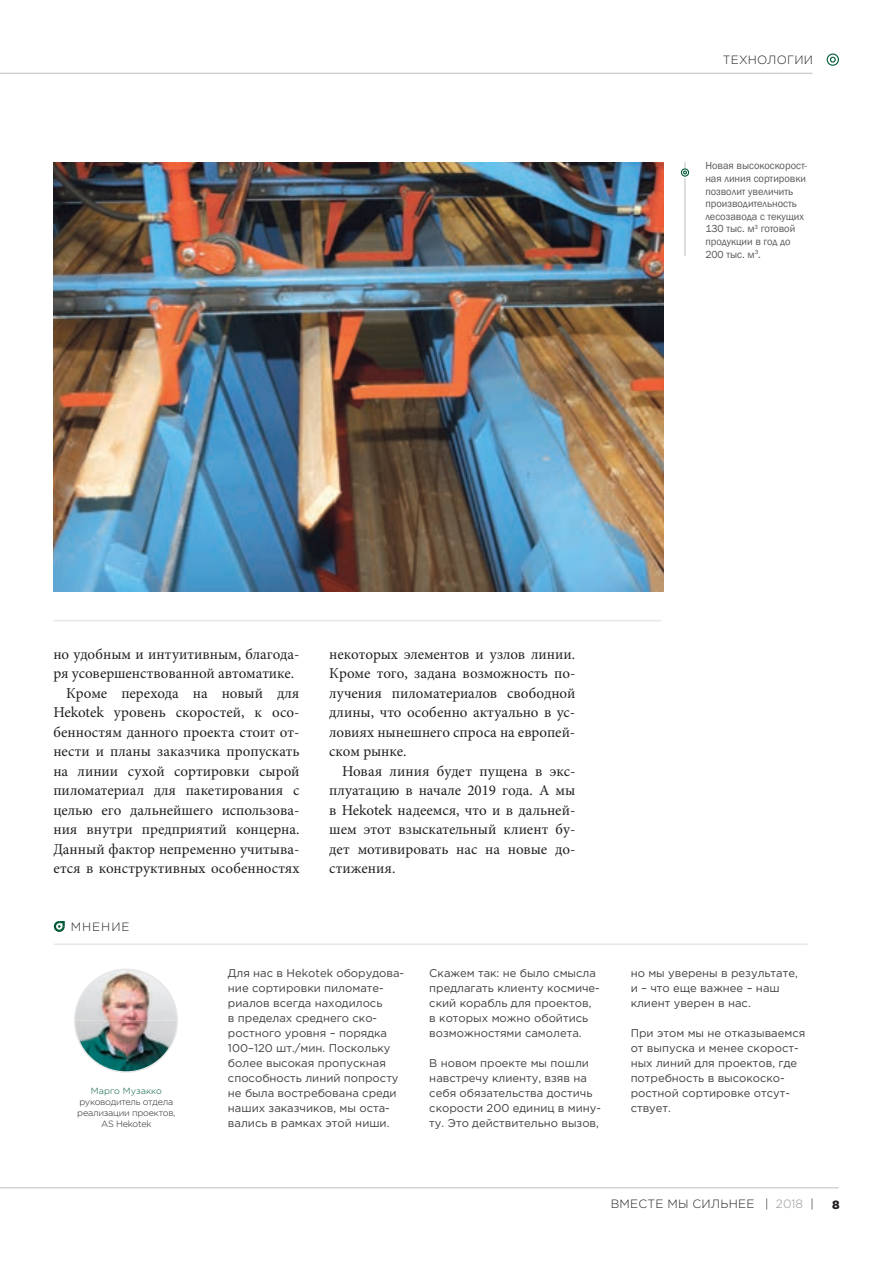
<style>
.page{position:relative;width:893px;height:1263px;background:#fff}
.page>*{position:absolute;margin:0;border:0;box-sizing:border-box;transform-origin:0 0}
.t1{font:15px/19.5px "Minion Pro";color:#231f20;text-align:justify}
.t2{font:300 12px "Gotham Pro";letter-spacing:.02em;color:#231f20}
.t3{font:900 12px "Gotham Pro";color:#231f20}
.t4{font:11.25px/15px "Gotham Pro";color:#3e3e3f}
.t5{font:10.5px/12.6px "Franklin Gothic";color:#57585a}
.t6{font:300 9px/10.8px "Gotham Pro";letter-spacing:-.02em;color:#231f20;text-align:center}
.t7{font:300 9px "Gotham Pro";letter-spacing:.015em;color:#005a36}
.s1{color:#939598}
</style>
<div class="page">
<hr style="left:0;top:1187px;width:839px;height:1px;background:#bcbdc0">
<hr style="left:0;top:73px;width:812px;height:1px;background:#bcbdc0">
<div style="left:827px;top:53px;width:12px;height:13px;border:1px solid #005a36;border-radius:50%"></div>
<svg style="left:830px;top:57px;width:6px;height:6px"></svg>
<img style="left:75px;top:969px;width:102px;height:101px">
<div style="left:74px;top:969px;width:104px;height:104px;border:2px solid #e6e7e9;border-radius:50%"></div>
<hr style="left:55px;top:943px;width:752px;height:2px;background:#e6e7e9">
<svg style="left:53px;top:921px;width:12px;height:11px"></svg>
<img style="left:53px;top:163px;width:611px;height:428px">
<hr style="left:685px;top:162px;width:1px;height:94px;background:#bcbdc0">
<div style="left:676px;top:168px;width:19px;height:10px;background:#fff"></div>
<div style="left:681px;top:168px;width:8px;height:9px;border:1px solid #005a36;border-radius:50%"></div>
<svg style="left:683px;top:171px;width:4px;height:3px"></svg>
<hr style="left:54px;top:620px;width:607px;height:1px;background:#e6e7e9">
<p class="t2" style="left:723px;top:53px;width:92px">ТЕХНОЛОГИИ</p>
<p class="t5" style="left:705px;top:160px;width:103px">Новая высокоскорост&shy;ная линия сортировки позволит увеличить производительность лесозавода с текущих<br>130 тыс. м<sup>3</sup> готовой продукции в год до<br>200 тыс. м<sup>3</sup>.</p>
<p class="t1" style="left:53px;top:644px;width:248px">но удобным и интуитивным, благода-</p>
<p class="t1" style="left:53px;top:664px;width:243px">ря усовершенствованной автоматике.</p>
<p class="t1" style="left:66px;top:683px;width:235px">Кроме перехода на новый для</p>
<p class="t1" style="left:53px;top:703px;width:248px">Hekotek уровень скоростей, к осо-</p>
<p class="t1" style="left:53px;top:722px;width:248px">бенностям данного проекта стоит от-</p>
<p class="t1" style="left:53px;top:742px;width:248px">нести и планы заказчика пропускать</p>
<p class="t1" style="left:53px;top:761px;width:248px">на линии сухой сортировки сырой</p>
<p class="t1" style="left:53px;top:781px;width:248px">пиломатериал для пакетирования с</p>
<p class="t1" style="left:53px;top:800px;width:248px">целью его дальнейшего использова-</p>
<p class="t1" style="left:53px;top:820px;width:248px">ния внутри предприятий концерна.</p>
<p class="t1" style="left:53px;top:839px;width:248px">Данный фактор непременно учитыва-</p>
<p class="t1" style="left:53px;top:859px;width:248px">ется в конструктивных особенностях</p>
<p class="t2" style="left:71px;top:920px;width:60px">МНЕНИЕ</p>
<p class="t1" style="left:329px;top:644px;width:248px">некоторых элементов и узлов линии.<br>Кроме того, задана возможность по&shy;лучения пиломатериалов свободной длины, что особенно актуально в ус&shy;ловиях нынешнего спроса на европей&shy;ском рынке.</p>
<p class="t1" style="left:329px;top:761px;width:248px;text-indent:13px">Новая линия будет пущена в экс&shy;плуатацию в начале 2019 года. А мы в Hekotek надеемся, что и в дальней&shy;шем этот взыскательный клиент бу&shy;дет мотивировать нас на новые до&shy;стижения.</p>
<p class="t7" style="left:91px;top:1086px;width:72px">Марго Музакко</p>
<p class="t6" style="left:77px;top:1097px;width:100px">руководитель отдела реализации проектов,<br>AS Hekotek</p>
<p class="t4" style="left:228px;top:965px;width:178px">Для нас в Hekotek оборудова&shy;ние сортировки пиломате&shy;риалов всегда находилось<br>в пределах среднего ско&shy;ростного уровня – порядка<br>100–120 шт./мин. Поскольку более высокая пропускная способность линий попросту не была востребована среди наших заказчиков, мы оста&shy;вались в рамках этой ниши.</p>
<p class="t4" style="left:429px;top:965px;width:172px">Скажем так: не было смысла предлагать клиенту космиче&shy;ский корабль для проектов, в которых можно обойтись возможностями самолета.</p>
<p class="t4" style="left:429px;top:1055px;width:173px">В новом проекте мы пошли навстречу клиенту, взяв на себя обязательства достичь скорости 200 единиц в мину&shy;ту. Это действительно вызов,</p>
<p class="t4" style="left:631px;top:965px;width:169px">но мы уверены в результате, и – что еще важнее – наш клиент уверен в нас.</p>
<p class="t4" style="left:631px;top:1025px;width:176px">При этом мы не отказываемся от выпуска и менее скорост&shy;ных линий для проектов, где потребность в высокоско&shy;ростной сортировке отсут&shy;ствует.</p>
<p class="t2" style="left:611px;top:1197px;width:205px">ВМЕСТЕ МЫ СИЛЬНЕЕ | <span class="s1">2018</span> |</p>
<p class="t3" style="left:832px;top:1197px;width:9px">8</p>
</div>
